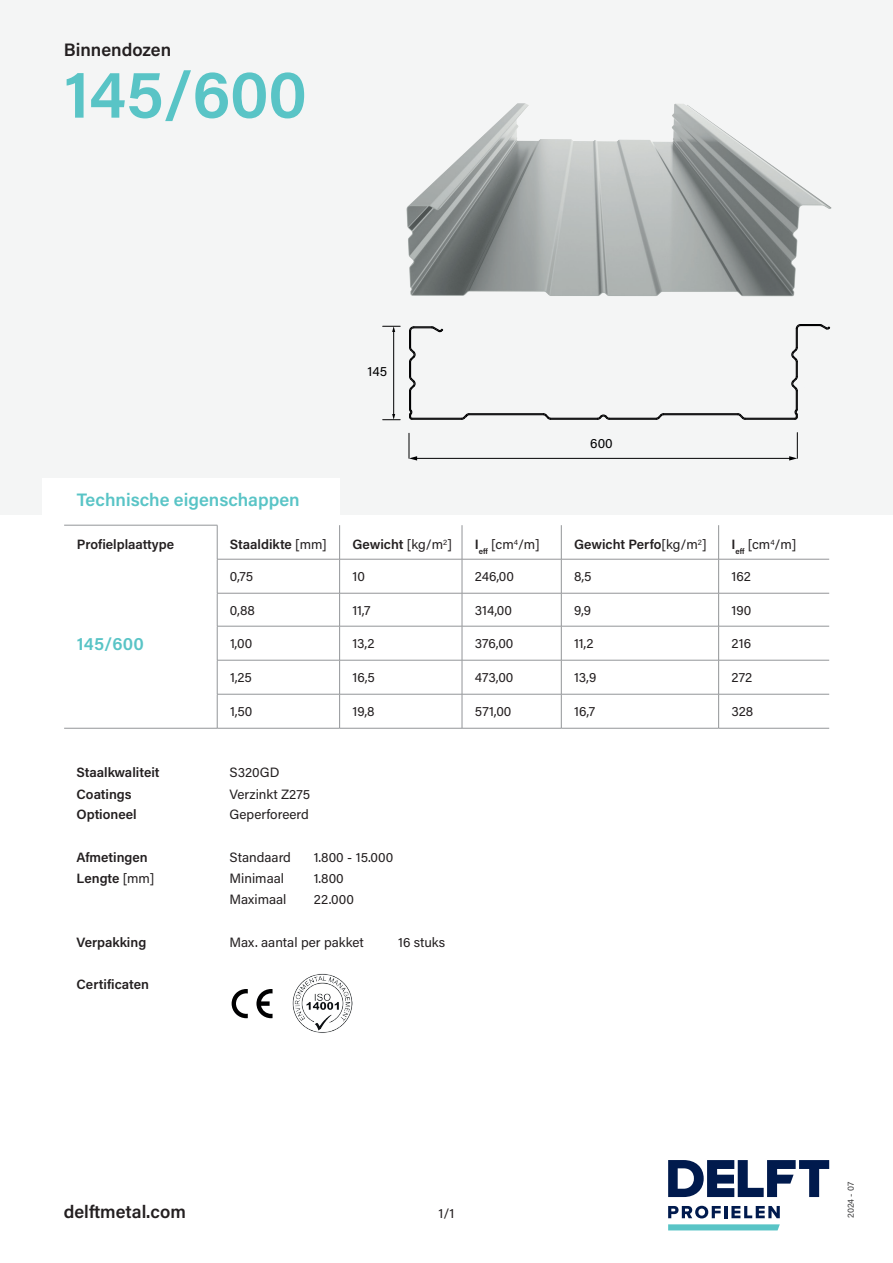
<style>
.page{position:relative;width:893px;height:1263px;background:#fff}
.page>*{position:absolute;margin:0;border:0;box-sizing:border-box;transform-origin:0 0}
.t1{font:600 67.5px "Acumin Pro";letter-spacing:-.015em;color:#59c4c6}
.t2{font:600 18px "Acumin Pro";color:#59c4c6}
.t3{font:600 18px "Acumin Pro";color:#231f20}
.t4{font:13.5px "Acumin Pro";color:#231f20}
.t5{font:600 13.5px "Acumin Pro";color:#231f20}
.t6{font:13.5px "Acumin Pro";letter-spacing:.005em;color:#000001}
.t7{font:9px "Acumin Pro";color:#3e3e3f}
.s1{font-weight:400}
.s2{font-weight:600}
</style>
<div class="page">
<svg style="left:668px;top:1206px;width:112px;height:12px"></svg>
<svg style="left:668px;top:1160px;width:161px;height:37px"></svg>
<svg style="left:668px;top:1224px;width:112px;height:6px"></svg>
<div style="left:0;top:0;width:893px;height:514px;background:#f4f5f5"></div>
<div style="left:43px;top:478px;width:297px;height:58px;background:#fff"></div>
<hr style="left:64px;top:525px;width:153px;height:1px;background:#939598">
<hr style="left:217px;top:525px;width:1px;height:34px;background:#939598">
<hr style="left:339px;top:525px;width:1px;height:34px;background:#939598">
<hr style="left:64px;top:728px;width:153px;height:1px;background:#939598">
<hr style="left:217px;top:559px;width:123px;height:1px;background:#939598">
<hr style="left:217px;top:559px;width:1px;height:34px;background:#939598">
<hr style="left:340px;top:559px;width:122px;height:1px;background:#939598">
<hr style="left:339px;top:559px;width:1px;height:34px;background:#939598">
<hr style="left:462px;top:559px;width:99px;height:1px;background:#939598">
<hr style="left:561px;top:559px;width:158px;height:1px;background:#939598">
<hr style="left:719px;top:559px;width:110px;height:1px;background:#939598">
<hr style="left:217px;top:593px;width:123px;height:1px;background:#939598">
<hr style="left:217px;top:593px;width:1px;height:33px;background:#939598">
<hr style="left:340px;top:593px;width:122px;height:1px;background:#939598">
<hr style="left:339px;top:593px;width:1px;height:33px;background:#939598">
<hr style="left:462px;top:593px;width:99px;height:1px;background:#939598">
<hr style="left:561px;top:593px;width:158px;height:1px;background:#939598">
<hr style="left:719px;top:593px;width:110px;height:1px;background:#939598">
<hr style="left:217px;top:626px;width:123px;height:1px;background:#939598">
<hr style="left:217px;top:626px;width:1px;height:34px;background:#939598">
<hr style="left:340px;top:626px;width:122px;height:1px;background:#939598">
<hr style="left:339px;top:626px;width:1px;height:34px;background:#939598">
<hr style="left:462px;top:626px;width:99px;height:1px;background:#939598">
<hr style="left:561px;top:626px;width:158px;height:1px;background:#939598">
<hr style="left:719px;top:626px;width:110px;height:1px;background:#939598">
<hr style="left:217px;top:660px;width:1px;height:34px;background:#939598">
<hr style="left:339px;top:660px;width:1px;height:34px;background:#939598">
<hr style="left:217px;top:694px;width:1px;height:34px;background:#939598">
<hr style="left:339px;top:694px;width:1px;height:34px;background:#939598">
<hr style="left:217px;top:660px;width:123px;height:1px;background:#939598">
<hr style="left:340px;top:660px;width:122px;height:1px;background:#939598">
<hr style="left:462px;top:660px;width:99px;height:1px;background:#939598">
<hr style="left:561px;top:660px;width:158px;height:1px;background:#939598">
<hr style="left:719px;top:660px;width:110px;height:1px;background:#939598">
<hr style="left:217px;top:694px;width:123px;height:1px;background:#939598">
<hr style="left:340px;top:694px;width:122px;height:1px;background:#939598">
<hr style="left:462px;top:694px;width:99px;height:1px;background:#939598">
<hr style="left:561px;top:694px;width:158px;height:1px;background:#939598">
<hr style="left:719px;top:694px;width:110px;height:1px;background:#939598">
<hr style="left:217px;top:728px;width:123px;height:1px;background:#939598">
<hr style="left:340px;top:728px;width:122px;height:1px;background:#939598">
<hr style="left:462px;top:728px;width:99px;height:1px;background:#939598">
<hr style="left:561px;top:728px;width:158px;height:1px;background:#939598">
<hr style="left:719px;top:728px;width:110px;height:1px;background:#939598">
<hr style="left:462px;top:525px;width:1px;height:34px;background:#939598">
<hr style="left:561px;top:525px;width:1px;height:34px;background:#939598">
<hr style="left:718px;top:525px;width:1px;height:34px;background:#939598">
<hr style="left:462px;top:559px;width:1px;height:34px;background:#939598">
<hr style="left:561px;top:559px;width:1px;height:34px;background:#939598">
<hr style="left:718px;top:559px;width:1px;height:34px;background:#939598">
<hr style="left:462px;top:593px;width:1px;height:33px;background:#939598">
<hr style="left:561px;top:593px;width:1px;height:33px;background:#939598">
<hr style="left:718px;top:593px;width:1px;height:33px;background:#939598">
<hr style="left:462px;top:626px;width:1px;height:34px;background:#939598">
<hr style="left:561px;top:626px;width:1px;height:34px;background:#939598">
<hr style="left:718px;top:626px;width:1px;height:34px;background:#939598">
<hr style="left:462px;top:660px;width:1px;height:34px;background:#939598">
<hr style="left:561px;top:660px;width:1px;height:34px;background:#939598">
<hr style="left:718px;top:660px;width:1px;height:34px;background:#939598">
<hr style="left:462px;top:694px;width:1px;height:34px;background:#939598">
<hr style="left:561px;top:694px;width:1px;height:34px;background:#939598">
<hr style="left:718px;top:694px;width:1px;height:34px;background:#939598">
<img style="left:382px;top:103px;width:450px;height:230px">
<hr style="left:393px;top:331px;width:1px;height:84px;background:#000001">
<svg style="left:383px;top:414px;width:17px;height:6px"></svg>
<hr style="left:416px;top:458px;width:375px;height:1px;background:#000001">
<svg style="left:789px;top:433px;width:9px;height:27px"></svg>
<svg style="left:409px;top:433px;width:8px;height:27px"></svg>
<svg style="left:383px;top:326px;width:17px;height:6px"></svg>
<hr style="left:663px;top:414px;width:75px;height:1px;background:#000001">
<hr style="left:745px;top:419px;width:50px;height:1px;background:#000001">
<svg style="left:791px;top:323px;width:40px;height:97px"></svg>
<hr style="left:745px;top:418px;width:50px;height:1px;background:#000001">
<svg style="left:737px;top:413px;width:9px;height:7px"></svg>
<hr style="left:663px;top:413px;width:75px;height:1px;background:#000001">
<svg style="left:655px;top:413px;width:9px;height:7px"></svg>
<hr style="left:609px;top:418px;width:47px;height:1px;background:#000001">
<hr style="left:551px;top:418px;width:47px;height:1px;background:#000001">
<hr style="left:469px;top:413px;width:74px;height:1px;background:#000001">
<hr style="left:412px;top:418px;width:50px;height:1px;background:#000001">
<svg style="left:408px;top:326px;width:36px;height:94px"></svg>
<hr style="left:412px;top:419px;width:50px;height:1px;background:#000001">
<svg style="left:461px;top:413px;width:9px;height:7px"></svg>
<hr style="left:469px;top:414px;width:74px;height:1px;background:#000001">
<svg style="left:542px;top:413px;width:10px;height:7px"></svg>
<hr style="left:551px;top:419px;width:47px;height:1px;background:#000001">
<svg style="left:596px;top:414px;width:14px;height:6px"></svg>
<hr style="left:609px;top:419px;width:47px;height:1px;background:#000001">
<svg style="left:256px;top:989px;width:17px;height:29px"></svg>
<svg style="left:232px;top:989px;width:16px;height:29px"></svg>
<img style="left:292px;top:973px;width:60px;height:60px">
<h2 class="t3" style="left:64px;top:37px;width:109px">Binnendozen</h2>
<h1 class="t1" style="left:64px;top:47px;width:245px">145/600</h1>
<p class="t6" style="left:368px;top:361px;width:21px">145</p>
<p class="t6" style="left:590px;top:434px;width:24px">600</p>
<h2 class="t2" style="left:77px;top:487px;width:224px">Technische eigenschappen</h2>
<p class="t5" style="left:77px;top:535px;width:99px">Profielplaattype</p>
<p class="t5" style="left:230px;top:535px;width:98px">Staaldikte <span class="s1">[mm]</span></p>
<p class="t5" style="left:352px;top:535px;width:101px">Gewicht <span class="s1">[kg/m</span><sup>2</sup><span class="s1">]</span></p>
<p class="t4" style="left:475px;top:535px;width:66px"><span class="s2">I</span><sub>eff</sub> [cm<sup>4</sup>/m]</p>
<p class="t5" style="left:574px;top:535px;width:134px">Gewicht Perfo<span class="s1">[kg/m</span><sup>2</sup><span class="s1">]</span></p>
<p class="t4" style="left:731px;top:535px;width:66px"><span class="s2">I</span><sub>eff</sub> [cm<sup>4</sup>/m]</p>
<h2 class="t2" style="left:77px;top:631px;width:69px">145/600</h2>
<p class="t4" style="left:230px;top:567px;width:25px">0,75</p>
<p class="t4" style="left:352px;top:567px;width:14px">10</p>
<p class="t4" style="left:475px;top:567px;width:41px">246,00</p>
<p class="t4" style="left:574px;top:567px;width:19px">8,5</p>
<p class="t4" style="left:731px;top:567px;width:21px">162</p>
<p class="t4" style="left:230px;top:601px;width:26px">0,88</p>
<p class="t4" style="left:352px;top:601px;width:20px">11,7</p>
<p class="t4" style="left:475px;top:601px;width:39px">314,00</p>
<p class="t4" style="left:574px;top:601px;width:19px">9,9</p>
<p class="t4" style="left:731px;top:601px;width:21px">190</p>
<p class="t4" style="left:230px;top:634px;width:24px">1,00</p>
<p class="t4" style="left:352px;top:634px;width:24px">13,2</p>
<p class="t4" style="left:475px;top:634px;width:40px">376,00</p>
<p class="t4" style="left:574px;top:634px;width:21px">11,2</p>
<p class="t4" style="left:731px;top:634px;width:21px">216</p>
<p class="t4" style="left:230px;top:668px;width:23px">1,25</p>
<p class="t4" style="left:352px;top:668px;width:24px">16,5</p>
<p class="t4" style="left:475px;top:668px;width:40px">473,00</p>
<p class="t4" style="left:574px;top:668px;width:24px">13,9</p>
<p class="t4" style="left:731px;top:668px;width:22px">272</p>
<p class="t4" style="left:230px;top:702px;width:24px">1,50</p>
<p class="t4" style="left:352px;top:702px;width:24px">19,8</p>
<p class="t4" style="left:475px;top:702px;width:38px">571,00</p>
<p class="t4" style="left:574px;top:702px;width:23px">16,7</p>
<p class="t4" style="left:731px;top:702px;width:23px">328</p>
<p class="t5" style="left:77px;top:763px;width:85px">Staalkwaliteit</p>
<p class="t4" style="left:230px;top:763px;width:51px">S320GD</p>
<p class="t5" style="left:77px;top:784px;width:57px">Coatings</p>
<p class="t4" style="left:230px;top:785px;width:82px">Verzinkt Z275</p>
<p class="t5" style="left:77px;top:805px;width:62px">Optioneel</p>
<p class="t4" style="left:230px;top:805px;width:81px">Geperforeerd</p>
<p class="t5" style="left:77px;top:848px;width:73px">Afmetingen</p>
<p class="t4" style="left:230px;top:848px;width:63px">Standaard</p>
<p class="t4" style="left:314px;top:848px;width:81px">1.800 - 15.000</p>
<p class="t5" style="left:77px;top:869px;width:79px">Lengte <span class="s1">[mm]</span></p>
<p class="t4" style="left:230px;top:869px;width:56px">Minimaal</p>
<p class="t4" style="left:314px;top:869px;width:31px">1.800</p>
<p class="t4" style="left:230px;top:890px;width:58px">Maximaal</p>
<p class="t4" style="left:314px;top:890px;width:42px">22.000</p>
<p class="t5" style="left:77px;top:933px;width:71px">Verpakking</p>
<p class="t4" style="left:230px;top:933px;width:136px">Max. aantal per pakket</p>
<p class="t4" style="left:398px;top:933px;width:49px">16 stuks</p>
<p class="t5" style="left:77px;top:975px;width:74px">Certificaten</p>
<h2 class="t3" style="left:64px;top:1199px;width:124px">delftmetal.com</h2>
<p class="t4" style="left:439px;top:1204px;width:17px">1/1</p>
<p class="t7" style="left:844px;top:1218px;width:38px;rotate:-90deg">2024 - 07</p>
</div>
